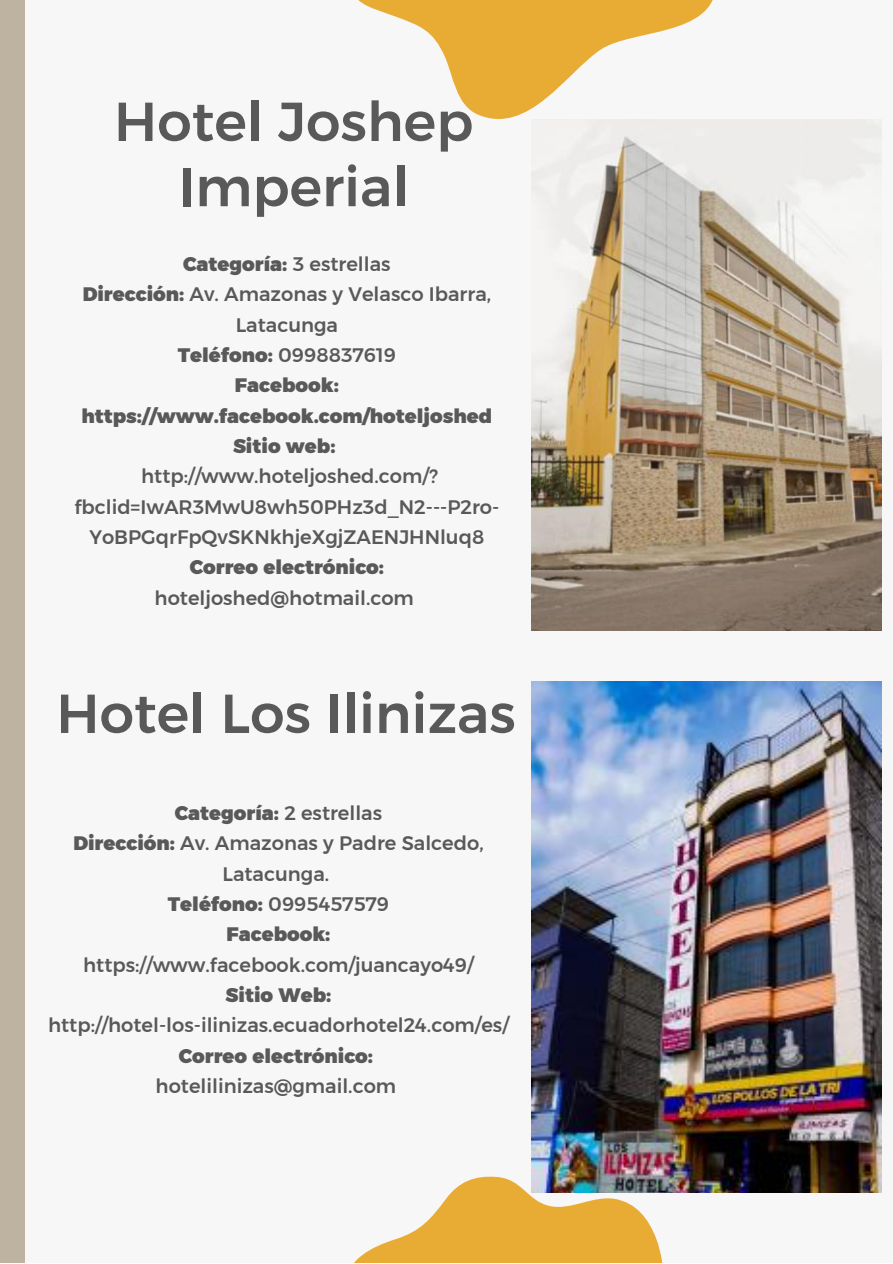
<style>
.page{position:relative;width:893px;height:1264px;background:#fff}
.page>*{position:absolute;margin:0;border:0;box-sizing:border-box;transform-origin:0 0}
.t1{font:54.75px/65.2px "Kief Montaser Medium";color:#595959;text-align:center}
.t2{font:19.5px/30.3px "Kief Montaser Medium";color:#595959;text-align:center}
.t3{font:19.5px/30.3px "Kief Montaser Black";color:#595959;text-align:center}
.s1{font-family:"Kief Montaser Medium"}
.s2{font-family:"Kief Montaser Black"}
</style>
<div class="page">
<div style="left:0;top:0;width:892px;height:1262px;background:#f7f7f7"></div>
<img style="left:531px;top:119px;width:350px;height:511px">
<svg style="left:358px;top:0;width:395px;height:180px"></svg>
<svg style="left:355px;top:1176px;width:404px;height:86px;fill:#e8ac35"></svg>
<div style="left:0;top:0;width:25px;height:1262px;background:#beb2a1"></div>
<img style="left:531px;top:681px;width:350px;height:511px">
<h1 class="t1" style="left:114px;top:89px;width:361px">Hotel Joshep<br>Imperial</h1>
<p class="t3" style="left:183px;top:249px;width:209px">Categoría: <span class="s1">3 estrellas</span></p>
<p class="t2" style="left:83px;top:279px;width:410px"><span class="s2">Dirección:</span> Av. Amazonas y Velasco Ibarra,<br>Latacunga<br><span class="s2">Teléfono:</span> 0998837619</p>
<p class="t3" style="left:81px;top:370px;width:412px">Facebook: https://www.facebook.com/hoteljoshed<br>Sitio web:</p>
<p class="t2" style="left:74px;top:461px;width:426px">http://www.hoteljoshed.com/? fbclid=IwAR3MwU8wh50PHz3d_N2---P2ro-<br>YoBPGqrFpQvSKNkhjeXgjZAENJHNluq8</p>
<p class="t3" style="left:190px;top:552px;width:196px">Correo electrónico:</p>
<p class="t2" style="left:155px;top:582px;width:261px">hoteljoshed@hotmail.com</p>
<h1 class="t1" style="left:56px;top:680px;width:461px">Hotel Los Ilinizas</h1>
<p class="t3" style="left:175px;top:797px;width:209px">Categoría: <span class="s1">2 estrellas</span></p>
<p class="t2" style="left:73px;top:828px;width:412px"><span class="s2">Dirección:</span> Av. Amazonas y Padre Salcedo,<br>Latacunga.<br><span class="s2">Teléfono:</span> 0995457579</p>
<p class="t3" style="left:226px;top:919px;width:105px">Facebook:</p>
<p class="t2" style="left:83px;top:949px;width:392px">https://www.facebook.com/juancayo49/</p>
<p class="t3" style="left:225px;top:979px;width:107px">Sitio Web:</p>
<p class="t2" style="left:48px;top:1010px;width:462px">http://hotel-los-ilinizas.ecuadorhotel24.com/es/</p>
<p class="t3" style="left:179px;top:1040px;width:196px">Correo electrónico:</p>
<p class="t2" style="left:156px;top:1070px;width:242px">hotelilinizas@gmail.com</p>
</div>
